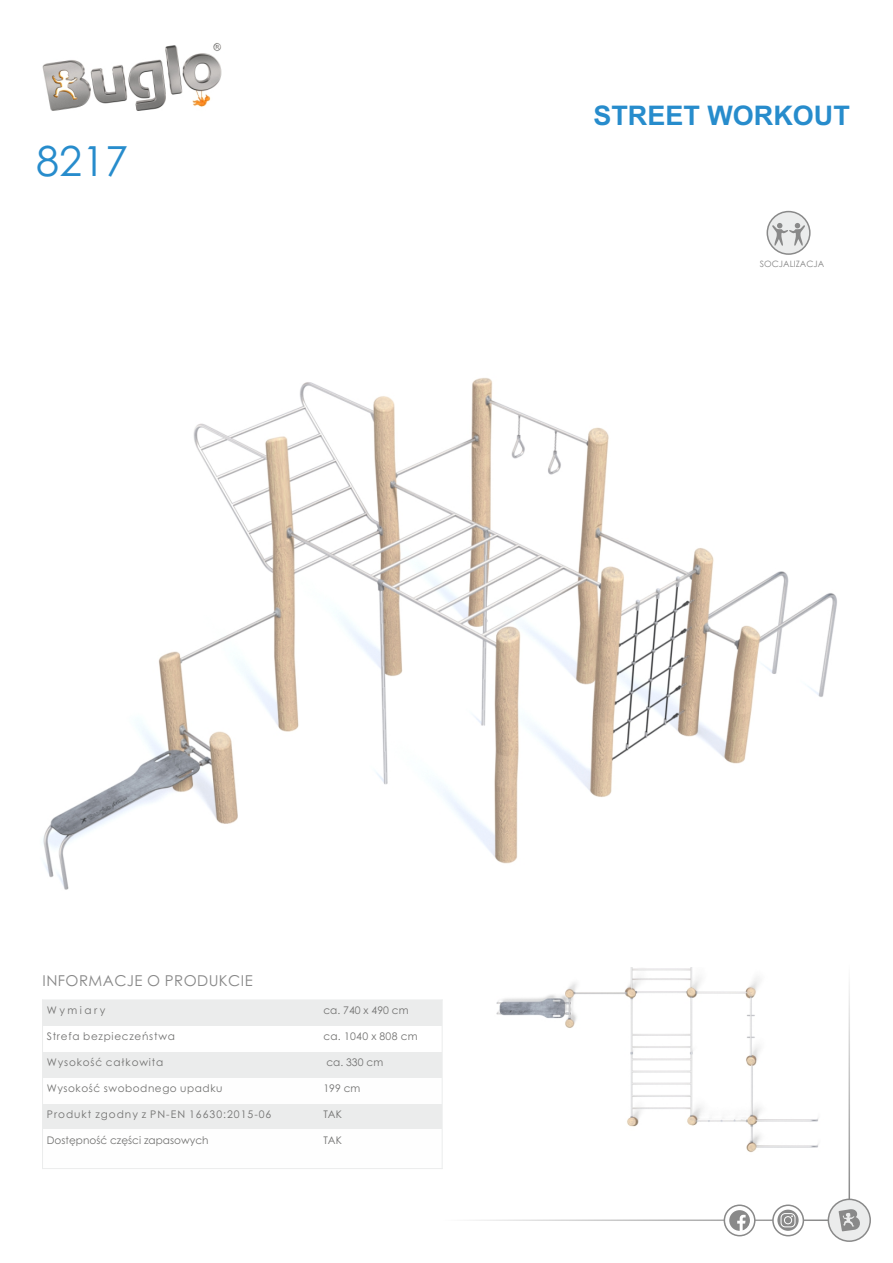
<style>
.page{position:relative;width:893px;height:1263px;background:#fff}
.page>*{position:absolute;margin:0;border:0;box-sizing:border-box;transform-origin:0 0}
.t1{font:41.4px "Century Gothic";color:#278ccc}
.t2{font:700 27px "Arial";color:#278ccc}
.t3{font:15px "Century Gothic";letter-spacing:.03em;color:#898989}
.t4{font:10.5px "Century Gothic";letter-spacing:.055em;color:#727271}
.t5{font:10.5px "Century Gothic";color:#727271}
.t6{font:10.5px "Century Gothic";letter-spacing:.095em;color:#727271}
.t7{font:10.5px "Century Gothic";letter-spacing:.08em;color:#727271}
.t8{font:10.5px "Century Gothic";letter-spacing:.025em;color:#727271}
.t9{font:10.5px "Century Gothic";letter-spacing:.235em;color:#727271}
.t10{font:8.7px "Century Gothic";color:#898989}
</style>
<div class="page">
<img style="left:496px;top:967px;width:323px;height:186px">
<img style="left:43px;top:378px;width:794px;height:512px">
<hr style="left:443px;top:1219px;width:386px;height:2px;background:#898989">
<img style="left:42px;top:43px;width:180px;height:68px">
<div style="left:828px;top:1198px;width:43px;height:44px;background:#ebecec;border:2px solid #898989;border-radius:50%"></div>
<svg style="left:839px;top:1209px;width:21px;height:22px"></svg>
<svg style="left:724px;top:1204px;width:31px;height:32px"></svg>
<svg style="left:729px;top:1210px;width:21px;height:21px"></svg>
<svg style="left:772px;top:1204px;width:32px;height:32px"></svg>
<hr style="left:848px;top:963px;width:2px;height:236px;background:#898989">
<div style="left:43px;top:1000px;width:276px;height:25px;background:#ebecec"></div>
<div style="left:319px;top:1000px;width:123px;height:25px;background:#ebecec"></div>
<div style="left:43px;top:1052px;width:276px;height:26px;background:#ebecec"></div>
<div style="left:319px;top:1052px;width:123px;height:26px;background:#ebecec"></div>
<div style="left:43px;top:1104px;width:276px;height:25px;background:#ebecec"></div>
<div style="left:319px;top:1104px;width:123px;height:25px;background:#ebecec"></div>
<hr style="left:42px;top:999px;width:1px;height:170px;background:#ebecec">
<hr style="left:442px;top:999px;width:1px;height:170px;background:#ebecec">
<hr style="left:42px;top:1168px;width:401px;height:1px;background:#ebecec">
<hr style="left:42px;top:999px;width:401px;height:1px;background:#ebecec">
<svg style="left:777px;top:1209px;width:22px;height:22px"></svg>
<svg style="left:780px;top:1213px;width:15px;height:14px"></svg>
<svg style="left:766px;top:211px;width:45px;height:44px"></svg>
<svg style="left:772px;top:223px;width:33px;height:23px"></svg>
<h1 class="t1" style="left:36px;top:145px;width:93px">8217</h1>
<h2 class="t2" style="left:593px;top:105px;width:258px">STREET WORKOUT</h2>
<p class="t10" style="left:760px;top:261px;width:66px">SOCJALIZACJA</p>
<h3 class="t3" style="left:43px;top:975px;width:212px">INFORMACJE O PRODUKCIE</h3>
<p class="t9" style="left:47px;top:1006px;width:60px">Wymiary</p>
<p class="t5" style="left:323px;top:1006px;width:87px">ca. 740 x 490 cm</p>
<p class="t4" style="left:47px;top:1032px;width:130px">Strefa bezpieczeństwa</p>
<p class="t8" style="left:323px;top:1032px;width:96px">ca. 1040 x 808 cm</p>
<p class="t7" style="left:47px;top:1058px;width:118px">Wysokość całkowita</p>
<p class="t4" style="left:326px;top:1058px;width:58px">ca. 330 cm</p>
<p class="t4" style="left:47px;top:1084px;width:177px">Wysokość swobodnego upadku</p>
<p class="t4" style="left:323px;top:1084px;width:39px">199 cm</p>
<p class="t6" style="left:47px;top:1110px;width:226px">Produkt zgodny z PN-EN 16630:2015-06</p>
<p class="t4" style="left:323px;top:1110px;width:20px">TAK</p>
<p class="t5" style="left:47px;top:1136px;width:163px">Dostępność części zapasowych</p>
<p class="t4" style="left:323px;top:1136px;width:20px">TAK</p>
</div>
